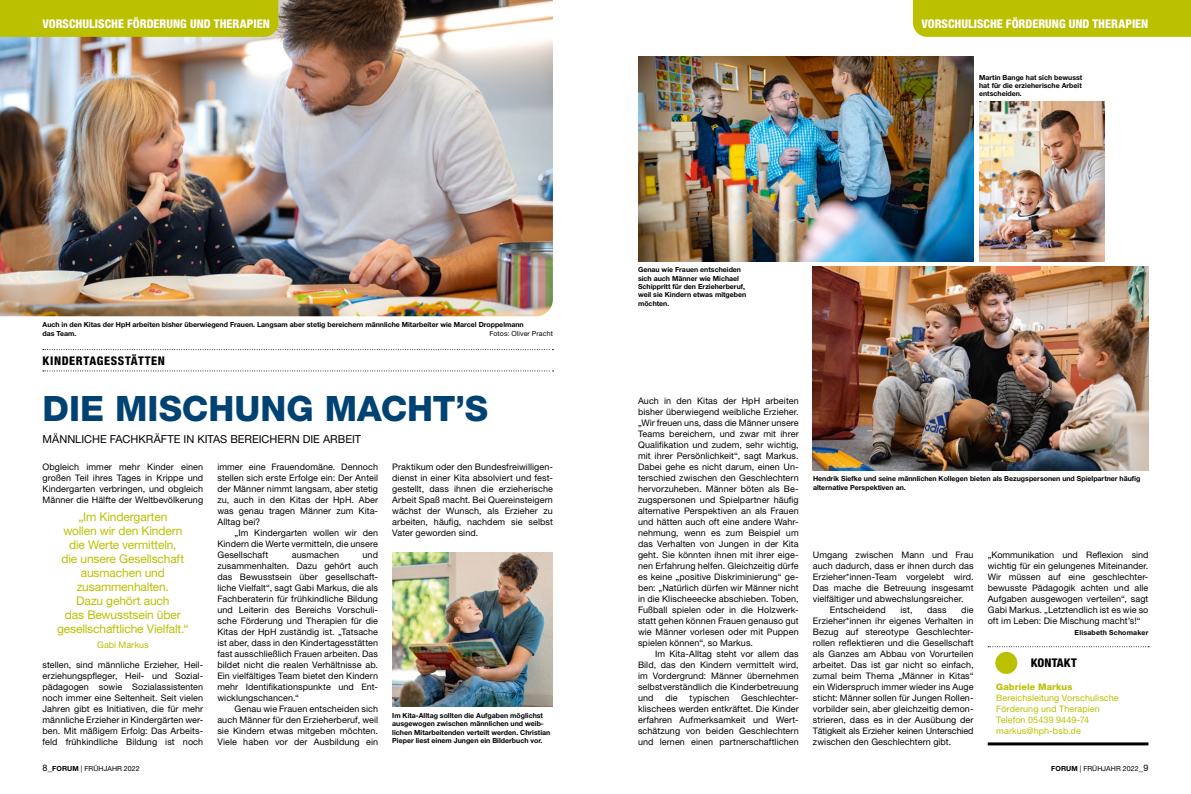
<style>
.page{position:relative;width:1191px;height:794px;background:#fff}
.page>*{position:absolute;margin:0;border:0;box-sizing:border-box;transform-origin:0 0}
.t1{font:800 35px "Helvetica Neue LT Std";color:#004372}
.t2{font:12px/14px "Helvetica Neue LT Std";letter-spacing:-.015em;color:#bbc000;text-align:center}
.t3{font:800 condensed 12px "Helvetica Neue LT Std";color:#fff}
.t4{font:800 condensed 12px "Helvetica Neue LT Std";letter-spacing:.05em;color:#000}
.t5{font:800 condensed 12px "Helvetica Neue LT Std";letter-spacing:.005em;color:#000}
.t6{font:11px "Helvetica Neue LT Std";color:#000}
.t7{font:9px/11px "Helvetica Neue LT Std";letter-spacing:.01em;color:#000;text-align:justify}
.t8{font:9px/11px "Helvetica Neue LT Std";letter-spacing:.01em;color:#bbc000}
.t9{font:800 9px "Helvetica Neue LT Std";letter-spacing:.015em;color:#bbc000}
.t10{font:700 7px/8.4px "Helvetica Neue LT Std";color:#000}
.t11{font:7px "Helvetica Neue LT Std";letter-spacing:.015em;color:#000}
.t12{font:700 7px "Helvetica Neue LT Std";letter-spacing:.025em;color:#000}
.s1{font-size:9px}
.s2{font-weight:700}
</style>
<div class="page">
<img style="left:0;top:0;width:553px;height:316px">
<div style="left:913px;top:0;width:278px;height:37px;background:#bbc000"></div>
<div style="left:995px;top:652px;width:22px;height:22px;background:#bbc000;border-radius:50%"></div>
<svg style="left:988px;top:646px;width:161px;height:1px"></svg>
<hr style="left:987px;top:742px;width:161px;height:3px;background:#000">
<div style="left:0;top:0;width:278px;height:37px;background:#bbc000"></div>
<svg style="left:43px;top:349px;width:510px;height:1px"></svg>
<svg style="left:43px;top:370px;width:510px;height:1px"></svg>
<img style="left:638px;top:57px;width:335px;height:204px">
<img style="left:392px;top:553px;width:161px;height:154px">
<img style="left:979px;top:102px;width:125px;height:159px">
<img style="left:813px;top:267px;width:335px;height:203px">
<h2 class="t3" style="left:43px;top:17px;width:229px">VORSCHULISCHE FÖRDERUNG UND THERAPIEN</h2>
<p class="t10" style="left:43px;top:320px;width:483px">Auch in den Kitas der HpH arbeiten bisher überwiegend Frauen. Langsam aber stetig bereichern männliche Mitarbeiter wie Marcel Droppelmann das Team.</p>
<p class="t11" style="left:489px;top:329px;width:65px">Fotos: Oliver Pracht</p>
<h2 class="t4" style="left:43px;top:353px;width:124px">KINDERTAGESSTÄTTEN</h2>
<h1 class="t1" style="left:43px;top:387px;width:447px">DIE MISCHUNG MACHT’S</h1>
<p class="t6" style="left:43px;top:432px;width:320px">MÄNNLICHE FACHKRÄFTE IN KITAS BEREICHERN DIE ARBEIT</p>
<p class="t7" style="left:43px;top:461px;width:162px">Obgleich immer mehr Kinder einen großen Teil ihres Tages in Krippe und Kindergarten verbringen, und obgleich Männer die Hälfte der Weltbevölkerung</p>
<h2 class="t2" style="left:57px;top:510px;width:133px">„Im Kindergarten<br>wollen wir den Kindern die Werte vermitteln,<br>die unsere Gesellschaft ausmachen und zusammenhalten.<br>Dazu gehört auch<br>das Bewusstsein über gesellschaftliche Vielfalt.“</h2>
<p class="t8" style="left:97px;top:639px;width:53px">Gabi Markus</p>
<p class="t7" style="left:43px;top:659px;width:162px">stellen, sind männliche Erzieher, Heil&shy;erziehungspfleger, Heil- und Sozial&shy;pädagogen sowie Sozialassistenten noch immer eine Seltenheit. Seit vielen Jahren gibt es Initiativen, die für mehr männliche Erzieher in Kindergärten wer&shy;ben. Mit mäßigem Erfolg: Das Arbeits&shy;feld frühkindliche Bildung ist noch</p>
<p class="t7" style="left:217px;top:461px;width:162px">immer eine Frauendomäne. Dennoch stellen sich erste Erfolge ein: Der Anteil der Männer nimmt langsam, aber stetig zu, auch in den Kitas der HpH. Aber was genau tragen Männer zum Kita-Alltag bei?</p>
<p class="t7" style="left:217px;top:527px;width:162px;text-indent:17px">„Im Kindergarten wollen wir den Kindern die Werte vermitteln, die unsere Gesellschaft</p>
<p class="t7" style="left:217px;top:549px;width:162px;text-indent:145px">und zusammenhalten. Dazu gehört auch das Bewusstsein über gesellschaft&shy;liche Vielfalt“, sagt Gabi Markus, die als Fachberaterin für frühkindliche Bildung und Leiterin des Bereichs Vorschuli&shy;sche Förderung und Therapien für die Kitas der HpH zuständig ist. „Tatsache ist aber, dass in den Kindertagesstätten fast ausschließlich Frauen arbeiten. Das bildet nicht die realen Verhältnisse ab.<br>Ein vielfältiges Team bietet den Kindern mehr Identifikationspunkte und Ent&shy;wicklungschancen.“</p>
<p class="t7" style="left:217px;top:703px;width:162px;text-indent:17px">Genau wie Frauen entscheiden sich auch Männer für den Erzieherberuf, weil sie Kindern etwas mitgeben möchten.<br>Viele haben vor der Ausbildung ein</p>
<p class="t7" style="left:292px;top:549px;width:49px">ausmachen</p>
<p class="t7" style="left:392px;top:461px;width:162px">Praktikum oder den Bundesfreiwilligen&shy;dienst in einer Kita absolviert und fest&shy;gestellt, dass ihnen die erzieherische Arbeit Spaß macht. Bei Quereinsteigern wächst der Wunsch, als Erzieher zu arbeiten, häufig, nachdem sie selbst Vater geworden sind.</p>
<p class="t10" style="left:392px;top:711px;width:159px">Im Kita-Alltag sollten die Aufgaben möglichst ausgewogen zwischen männlichen und weib&shy;lichen Mitarbeitenden verteilt werden. Christian Pieper liest einem Jungen ein Bilderbuch vor.</p>
<h2 class="t3" style="left:921px;top:17px;width:228px">VORSCHULISCHE FÖRDERUNG UND THERAPIEN</h2>
<p class="t10" style="left:979px;top:73px;width:105px;text-align:justify">Martin Bange hat sich bewusst hat für die erzieherische Arbeit entscheiden.</p>
<p class="t10" style="left:638px;top:265px;width:110px">Genau wie Frauen entscheiden sich auch Männer wie Michael<br>Schippritt für den Erzieherberuf, weil sie Kindern etwas mitgeben möchten.</p>
<p class="t7" style="left:638px;top:395px;width:162px">Auch in den Kitas der HpH arbeiten bisher überwiegend weibliche Erzieher. „Wir freuen uns, dass die Männer unsere Teams bereichern, und zwar mit ihrer Qualifikation und zudem, sehr wichtig, mit ihrer Persönlichkeit“, sagt Markus.<br>Dabei gehe es nicht darum, einen Un&shy;terschied zwischen den Geschlechtern hervorzuheben. Männer böten als Be&shy;zugspersonen und Spielpartner häufig alternative Perspektiven an als Frauen und hätten auch oft eine andere Wahr&shy;nehmung, wenn es zum Beispiel um das Verhalten von Jungen in der Kita geht. Sie könnten ihnen mit ihrer eige&shy;nen Erfahrung helfen. Gleichzeitig dürfe es keine „positive Diskriminierung“ ge&shy;ben: „Natürlich dürfen wir Männer nicht in die Klischeeecke abschieben. Toben, Fußball spielen oder in die Holzwerk&shy;statt gehen können Frauen genauso gut wie Männer vorlesen oder mit Puppen spielen können“, so Markus.</p>
<p class="t7" style="left:638px;top:648px;width:162px;text-indent:17px">Im Kita-Alltag steht vor allem das Bild, das den Kindern vermittelt wird, im Vordergrund: Männer übernehmen selbstverständlich die Kinderbetreuung und</p>
<p class="t7" style="left:638px;top:692px;width:162px;text-indent:103px">Geschlechter&shy;klischees werden entkräftet. Die Kinder erfahren Aufmerksamkeit und Wert&shy;schätzung von beiden Geschlechtern und lernen einen partnerschaftlichen</p>
<p class="t7" style="left:665px;top:692px;width:14px">die</p>
<p class="t7" style="left:689px;top:692px;width:41px">typischen</p>
<p class="t10" style="left:813px;top:474px;width:329px">Hendrik Siefke und seine männlichen Kollegen bieten als Bezugspersonen und Spielpartner häufig alternative Perspektiven an.</p>
<p class="t7" style="left:813px;top:549px;width:162px">Umgang zwischen Mann und Frau</p>
<p class="t7" style="left:813px;top:560px;width:162px">auch dadurch, dass er ihnen durch das</p>
<p class="t7" style="left:813px;top:571px;width:162px">Erzieher*innen-Team vorgelebt wird.</p>
<p class="t7" style="left:813px;top:582px;width:162px">Das mache die Betreuung insgesamt</p>
<p class="t7" style="left:813px;top:593px;width:152px">vielfältiger und abwechslungsreicher.</p>
<p class="t7" style="left:830px;top:604px;width:57px">Entscheidend</p>
<p class="t7" style="left:900px;top:604px;width:14px">ist,</p>
<p class="t7" style="left:927px;top:604px;width:21px">dass</p>
<p class="t7" style="left:813px;top:604px;width:162px;text-indent:148px">die Erzieher*innen ihr eigenes Verhalten in Bezug auf stereotype Geschlechter&shy;rollen reflektieren und die Gesellschaft als Ganzes am Abbau von Vorurteilen arbeitet. Das ist gar nicht so einfach, zumal beim Thema „Männer in Kitas“ ein Widerspruch immer wieder ins Auge sticht: Männer sollen für Jungen Rollen&shy;vorbilder sein, aber gleichzeitig demon&shy;strieren, dass es in der Ausübung der Tätigkeit als Erzieher keinen Unterschied zwischen den Geschlechtern gibt.</p>
<p class="t7" style="left:987px;top:549px;width:162px">„Kommunikation und Reflexion sind wichtig für ein gelungenes Miteinander.<br>Wir müssen auf eine geschlechter&shy;bewusste Pädagogik achten und alle Aufgaben ausgewogen verteilen“, sagt Gabi Markus. „Letztendlich ist es wie so oft im Leben: Die Mischung macht’s!“</p>
<p class="t12" style="left:1074px;top:628px;width:75px">Elisabeth Schomaker</p>
<h2 class="t5" style="left:1031px;top:655px;width:48px">KONTAKT</h2>
<p class="t9" style="left:996px;top:682px;width:78px">Gabriele Markus</p>
<p class="t8" style="left:996px;top:692px;width:124px">Bereichsleitung Vorschulische<br>Förderung und Therapien<br>Telefon 05439 9449-74 markus@hph-bsb.de</p>
<p class="t11" style="left:43px;top:764px;width:99px"><span class="s1">8_</span><span class="s2">FORUM</span> | FRÜHJAHR 2022</p>
<p class="t11" style="left:1051px;top:764px;width:99px"><span class="s2">FORUM</span> | FRÜHJAHR 2022<span class="s1">_9</span></p>
</div>
